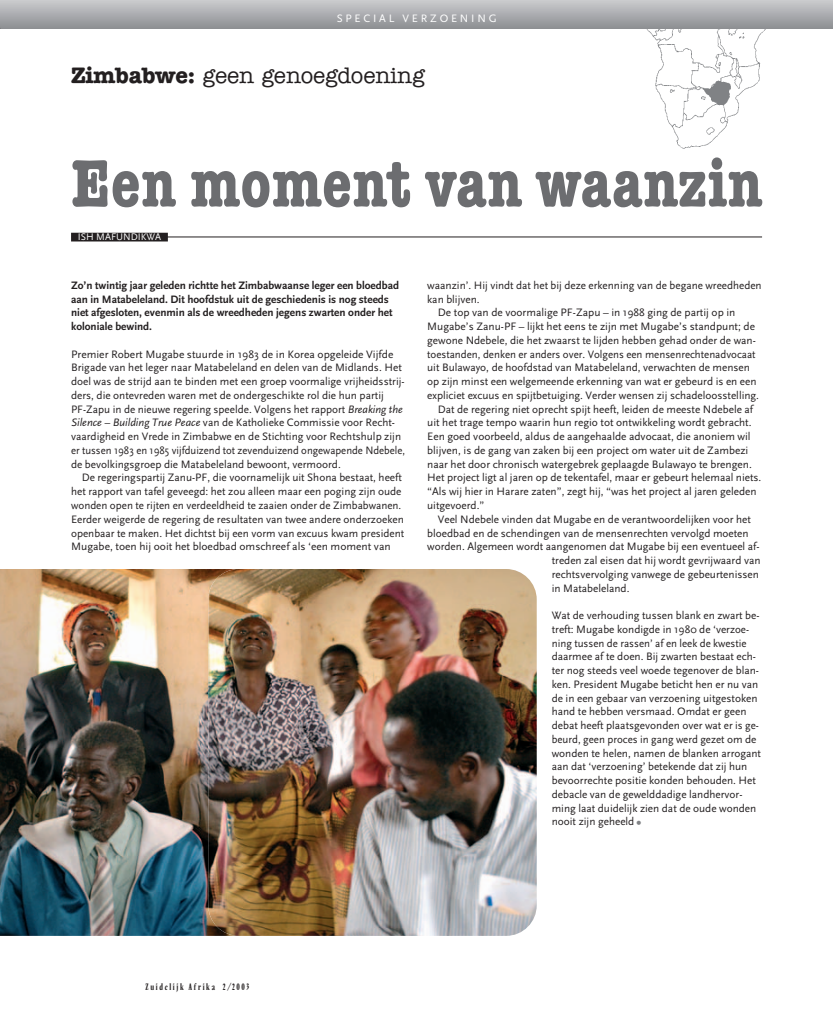
<style>
.page{position:relative;width:833px;height:1028px;background:#fff}
.page>*{position:absolute;margin:0;border:0;box-sizing:border-box;transform-origin:0 0}
.t1{font:700 condensed 67.5px "American Typewriter";letter-spacing:.005em;color:#6c6d70}
.t2{font:500 22.5px "American Typewriter";letter-spacing:-.005em;color:#231f20}
.t3{font:11.25px/13.8px "Scala Sans";color:#231f20}
.t4{font:700 11.25px/13.8px "Scala Sans";color:#231f20}
.t5{font:11.25px "Scala Sans";letter-spacing:.25em;color:#fff}
.t6{font:10px "Scala Sans";color:#fff}
.t7{font:9.38px "Sh Vendome Cond";letter-spacing:.15em;color:#231f20;scale:1.2 1}
.s1{font-weight:700}
.s2{font-style:italic}
.s3{font-family:"Quadraat";font-size:20px;color:#808285}
</style>
<div class="page">
<img style="left:640px;top:28px;width:136px;height:121px">
<div style="left:0;top:0;width:832px;height:28px;background:linear-gradient(to bottom,#cbccce,#909296)"></div>
<hr style="left:72px;top:237px;width:690px;height:1px;background:#231f20">
<div style="left:71px;top:233px;width:97px;height:8px;background:#231f20"></div>
<img style="left:0;top:569px;width:233px;height:366px">
<img style="left:208px;top:569px;width:328px;height:366px;border-radius:31px">
<p class="t5" style="left:336px;top:14px;width:162px">SPECIAL VERZOENING</p>
<h2 class="t2" style="left:71px;top:67px;width:355px"><span class="s1">Zimbabwe:</span> geen genoegdoening</h2>
<h1 class="t1" style="left:71px;top:160px;width:692px">Een moment van waanzin</h1>
<p class="t6" style="left:78px;top:233px;width:85px">ISH MAFUNDIKWA</p>
<p class="t4" style="left:71px;top:279px;width:329px">Zo’n twintig jaar geleden richtte het Zimbabwaanse leger een bloedbad aan in Matabeleland. Dit hoofdstuk uit de geschiedenis is nog steeds niet afgesloten, evenmin als de wreedheden jegens zwarten onder het koloniale bewind.</p>
<p class="t3" style="left:71px;top:348px;width:335px">Premier Robert Mugabe stuurde in 1983 de in Korea opgeleide Vijfde Brigade van het leger naar Matabeleland en delen van de Midlands. Het doel was de strijd aan te binden met een groep voormalige vrijheidsstrij&shy;ders, die ontevreden waren met de ondergeschikte rol die hun partij PF-Zapu in de nieuwe regering speelde. Volgens het rapport <span class="s2">Breaking the Silence – Building True Peace</span> van de Katholieke Commissie voor Recht&shy;vaardigheid en Vrede in Zimbabwe en de Stichting voor Rechtshulp zijn er tussen 1983 en 1985 vijfduizend tot zevenduizend ongewapende Ndebele, de bevolkingsgroep die Matabeleland bewoont, vermoord.</p>
<p class="t3" style="left:71px;top:472px;width:335px;text-indent:11px">De regeringspartij Zanu-PF, die voornamelijk uit Shona bestaat, heeft het rapport van tafel geveegd: het zou alleen maar een poging zijn oude wonden open te rijten en verdeeldheid te zaaien onder de Zimbabwanen.<br>Eerder weigerde de regering de resultaten van twee andere onderzoeken openbaar te maken. Het dichtst bij een vorm van excuus kwam president Mugabe, toen hij ooit het bloedbad omschreef als ‘een moment van</p>
<p class="t3" style="left:427px;top:279px;width:336px">waanzin’. Hij vindt dat het bij deze erkenning van de begane wreedheden</p>
<p class="t3" style="left:427px;top:293px;width:54px">kan blijven.</p>
<p class="t3" style="left:438px;top:307px;width:299px">De top van de voormalige PF-Zapu – in 1988 ging de partij op in</p>
<p class="t3" style="left:427px;top:320px;width:329px">Mugabe’s Zanu-PF – lijkt het eens te zijn met Mugabe’s standpunt; de</p>
<p class="t3" style="left:427px;top:334px;width:330px">gewone Ndebele, die het zwaarst te lijden hebben gehad onder de wan-</p>
<p class="t3" style="left:427px;top:348px;width:330px">toestanden, denken er anders over. Volgens een mensenrechtenadvocaat</p>
<p class="t3" style="left:427px;top:362px;width:324px">uit Bulawayo, de hoofdstad van Matabeleland, verwachten de mensen</p>
<p class="t3" style="left:427px;top:375px;width:331px">op zijn minst een welgemeende erkenning van wat er gebeurd is en een</p>
<p class="t3" style="left:427px;top:389px;width:333px">expliciet excuus en spijtbetuiging. Verder wensen zij schadeloosstelling.</p>
<p class="t3" style="left:438px;top:403px;width:317px">Dat de regering niet oprecht spijt heeft, leiden de meeste Ndebele af</p>
<p class="t3" style="left:427px;top:417px;width:326px">uit het trage tempo waarin hun regio tot ontwikkeling wordt gebracht.</p>
<p class="t3" style="left:427px;top:430px;width:325px">Een goed voorbeeld, aldus de aangehaalde advocaat, die anoniem wil</p>
<p class="t3" style="left:427px;top:444px;width:323px">blijven, is de gang van zaken bij een project om water uit de Zambezi</p>
<p class="t3" style="left:427px;top:458px;width:326px">naar het door chronisch watergebrek geplaagde Bulawayo te brengen.</p>
<p class="t3" style="left:427px;top:472px;width:336px">Het project ligt al jaren op de tekentafel, maar er gebeurt helemaal niets.</p>
<p class="t3" style="left:427px;top:485px;width:331px">“Als wij hier in Harare zaten”, zegt hij, “was het project al jaren geleden</p>
<p class="t3" style="left:427px;top:499px;width:59px">uitgevoerd.”</p>
<p class="t3" style="left:438px;top:513px;width:314px">Veel Ndebele vinden dat Mugabe en de verantwoordelijken voor het</p>
<p class="t3" style="left:427px;top:527px;width:323px">bloedbad en de schendingen van de mensenrechten vervolgd moeten</p>
<p class="t3" style="left:427px;top:540px;width:334px">worden. Algemeen wordt aangenomen dat Mugabe bij een eventueel af-</p>
<p class="t3" style="left:551px;top:554px;width:210px">treden zal eisen dat hij wordt gevrijwaard van</p>
<p class="t3" style="left:551px;top:568px;width:209px">rechtsvervolging vanwege de gebeurtenissen</p>
<p class="t3" style="left:551px;top:582px;width:79px">in Matabeleland.</p>
<p class="t3" style="left:551px;top:609px;width:211px">Wat de verhouding tussen blank en zwart be&shy;treft: Mugabe kondigde in 1980 de ‘verzoe&shy;ning tussen de rassen’ af en leek de kwestie daarmee af te doen. Bij zwarten bestaat ech&shy;ter nog steeds veel woede tegenover de blan&shy;ken. President Mugabe beticht hen er nu van de in een gebaar van verzoening uitgestoken hand te hebben versmaad. Omdat er geen debat heeft plaatsgevonden over wat er is ge&shy;beurd, geen proces in gang werd gezet om de wonden te helen, namen de blanken arrogant aan dat ‘verzoening’ betekende dat zij hun bevoorrechte positie konden behouden. Het debacle van de gewelddadige landhervor&shy;ming laat duidelijk zien dat de oude wonden nooit zijn geheeld<span class="s3">•</span></p>
<p class="t7" style="left:146px;top:983px;width:88px">Zuidelijk Afrika 2/2003</p>
</div>
